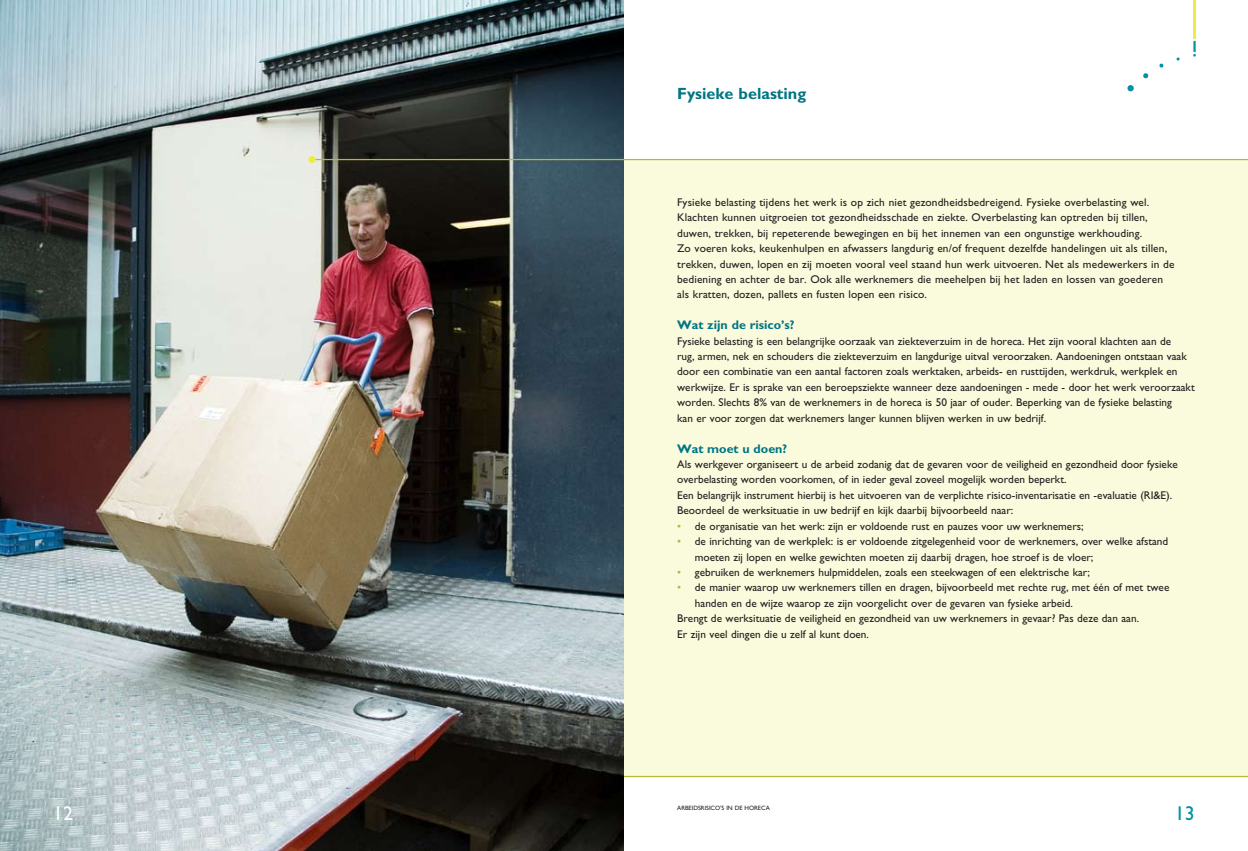
<style>
.page{position:relative;width:1248px;height:851px;background:#fff}
.page>*{position:absolute;margin:0;border:0;box-sizing:border-box;transform-origin:0 0}
.t1{font:20px "Gill Sans";color:#fff}
.t2{font:20px "Gill Sans";color:#0092a5}
.t3{font:700 16.25px "Gill Sans";color:#007584}
.t4{font:700 12.5px "Gill Sans";color:#007584}
.t5{font:11.25px/15.4px "Gill Sans";color:#231f20}
.t6{font:6.25px "Gill Sans";color:#231f20}
.s1{color:#b8b738}
</style>
<div class="page">
<div style="left:624px;top:159px;width:623px;height:617px;background:#fafadc"></div>
<img style="left:0;top:0;width:624px;height:850px">
<svg style="left:1193px;top:41px;width:2px;height:16px"></svg>
<svg style="left:1127px;top:85px;width:6px;height:6px"></svg>
<svg style="left:1143px;top:73px;width:5px;height:5px"></svg>
<svg style="left:1159px;top:64px;width:4px;height:4px"></svg>
<hr style="left:1193px;top:0;width:2px;height:39px;background:#efeb43">
<hr style="left:624px;top:775px;width:623px;height:2px;background:#b8b738">
<hr style="left:312px;top:159px;width:935px;height:1px;background:#b8b738">
<div style="left:308px;top:156px;width:7px;height:7px;background:#efeb43;border-radius:50%"></div>
<h2 class="t3" style="left:677px;top:84px;width:131px">Fysieke belasting</h2>
<p class="t5" style="left:677px;top:194px;width:499px">Fysieke belasting tijdens het werk is op zich niet gezondheidsbedreigend. Fysieke overbelasting wel.<br>Klachten kunnen uitgroeien tot gezondheidsschade en ziekte. Overbelasting kan optreden bij tillen, duwen, trekken, bij repeterende bewegingen en bij het innemen van een ongunstige werkhouding.<br>Zo voeren koks, keukenhulpen en afwassers langdurig en/of frequent dezelfde handelingen uit als tillen, trekken, duwen, lopen en zij moeten vooral veel staand hun werk uitvoeren. Net als medewerkers in de bediening en achter de bar. Ook alle werknemers die meehelpen bij het laden en lossen van goederen als kratten, dozen, pallets en fusten lopen een risico.</p>
<p class="t4" style="left:677px;top:317px;width:119px">Wat zijn de risico’s?</p>
<p class="t5" style="left:677px;top:333px;width:519px">Fysieke belasting is een belangrijke oorzaak van ziekteverzuim in de horeca. Het zijn vooral klachten aan de<br>rug, armen, nek en schouders die ziekteverzuim en langdurige uitval veroorzaken. Aandoeningen ontstaan vaak door een combinatie van een aantal factoren zoals werktaken, arbeids- en rusttijden, werkdruk, werkplek en werkwijze. Er is sprake van een beroepsziekte wanneer deze aandoeningen - mede - door het werk veroorzaakt worden. Slechts 8% van de werknemers in de horeca is 50 jaar of ouder. Beperking van de fysieke belasting<br>kan er voor zorgen dat werknemers langer kunnen blijven werken in uw bedrijf.</p>
<p class="t4" style="left:677px;top:441px;width:112px">Wat moet u doen?</p>
<p class="t5" style="left:677px;top:456px;width:502px">Als werkgever organiseert u de arbeid zodanig dat de gevaren voor de veiligheid en gezondheid door fysieke overbelasting worden voorkomen, of in ieder geval zoveel mogelijk worden beperkt.<br>Een belangrijk instrument hierbij is het uitvoeren van de verplichte risico-inventarisatie en -evaluatie (RI&amp;E).<br>Beoordeel de werksituatie in uw bedrijf en kijk daarbij bijvoorbeeld naar:</p>
<p class="t5" style="left:677px;top:518px;width:408px"><span class="s1">•</span> de organisatie van het werk: zijn er voldoende rust en pauzes voor uw werknemers;</p>
<p class="t5" style="left:694px;top:533px;width:475px;text-indent:-18px"><span class="s1">•</span> de inrichting van de werkplek: is er voldoende zitgelegenheid voor de werknemers, over welke afstand moeten zij lopen en welke gewichten moeten zij daarbij dragen, hoe stroef is de vloer;</p>
<p class="t5" style="left:677px;top:564px;width:414px"><span class="s1">•</span> gebruiken de werknemers hulpmiddelen, zoals een steekwagen of een elektrische kar;</p>
<p class="t5" style="left:677px;top:579px;width:493px"><span class="s1">•</span> de manier waarop uw werknemers tillen en dragen, bijvoorbeeld met rechte rug, met één of met twee</p>
<p class="t5" style="left:694px;top:595px;width:379px">handen en de wijze waarop ze zijn voorgelicht over de gevaren van fysieke arbeid.</p>
<p class="t5" style="left:677px;top:610px;width:463px">Brengt de werksituatie de veiligheid en gezondheid van uw werknemers in gevaar? Pas deze dan aan.</p>
<p class="t5" style="left:677px;top:626px;width:193px">Er zijn veel dingen die u zelf al kunt doen.</p>
<p class="t6" style="left:677px;top:803px;width:93px">Arbeidsrisico’s in de horeca</p>
<h1 class="t1" style="left:53px;top:802px;width:21px">12</h1>
<h1 class="t2" style="left:1174px;top:802px;width:21px">13</h1>
</div>
